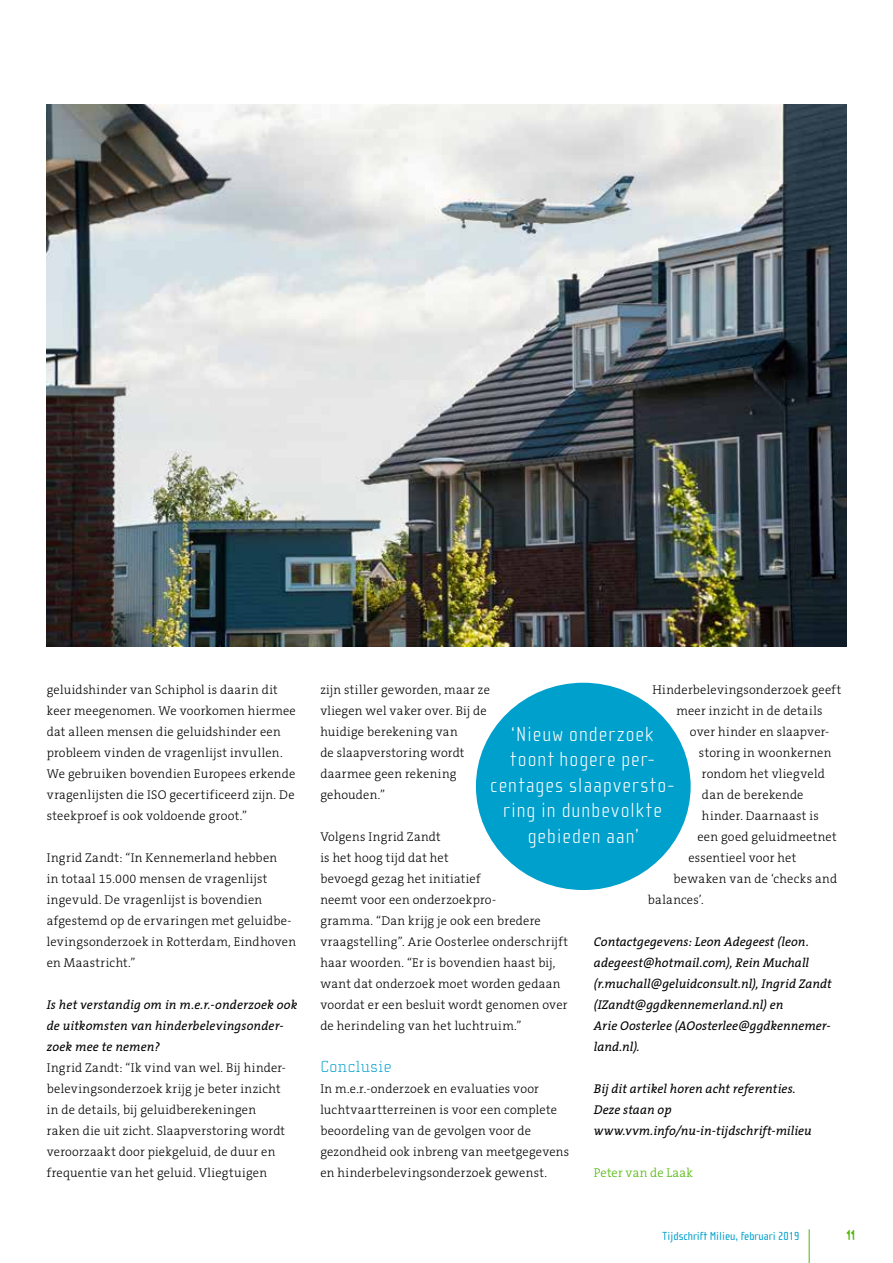
<style>
.page{position:relative;width:893px;height:1263px;background:#fff}
.page>*{position:absolute;margin:0;border:0;box-sizing:border-box;transform-origin:0 0}
.t1{font:100 21px/25.5px "Cholla Sans OT";letter-spacing:.055em;color:#fff;text-align:center}
.t2{font:100 16.5px "Cholla Slab OT";letter-spacing:.03em;color:#00a0cd}
.t3{font:100 13.5px "Washout";color:#4eb804}
.t4{font:300 12.75px/21px "The Serif B3";letter-spacing:.02em;color:#000}
.t5{font:italic 12.75px/21px "The Serif B5 Plain";letter-spacing:.005em;color:#000}
.t6{font:300 12.75px "The Serif B3";letter-spacing:.02em;color:#4eb804}
.t7{font:12px "Cholla Sans OT";color:#00a0cd}
</style>
<div class="page">
<hr style="left:809px;top:1229px;width:1px;height:34px;background:#4eb804">
<div style="left:476px;top:683px;width:215px;height:207px;background:#00a0cd;border-radius:50%"></div>
<img style="left:47px;top:105px;width:799px;height:541px">
<p class="t4" style="left:47px;top:679px;width:251px">geluidshinder van Schiphol is daarin dit keer meegenomen. We voorkomen hiermee dat alleen mensen die geluidshinder een probleem vinden de vragenlijst invullen.<br>We gebruiken bovendien Europees erkende vragenlijsten die ISO gecertificeerd zijn. De steekproef is ook voldoende groot.”</p>
<p class="t4" style="left:47px;top:847px;width:251px">Ingrid Zandt: “In Kennemerland hebben<br>in totaal 15.000 mensen de vragenlijst ingevuld. De vragenlijst is bovendien afgestemd op de ervaringen met geluidbe&shy;levingsonderzoek in Rotterdam, Eindhoven en Maastricht.”</p>
<p class="t5" style="left:47px;top:994px;width:252px">Is het verstandig om in m.e.r.-onderzoek ook de uitkomsten van hinderbelevingsonder&shy;zoek mee te nemen?</p>
<p class="t4" style="left:47px;top:1057px;width:241px">Ingrid Zandt: “Ik vind van wel. Bij hinder&shy;belevingsonderzoek krijg je beter inzicht in de details, bij geluidberekeningen raken die uit zicht. Slaapverstoring wordt veroorzaakt door piekgeluid, de duur en frequentie van het geluid. Vliegtuigen</p>
<p class="t4" style="left:652px;top:679px;width:190px;text-align:center">Hinderbelevingsonderzoek geeft meer inzicht in de details</p>
<p class="t4" style="left:690px;top:721px;width:141px">over hinder en slaapver-</p>
<p class="t4" style="left:699px;top:742px;width:134px">storing in woonkernen</p>
<p class="t4" style="left:702px;top:763px;width:124px">rondom het vliegveld</p>
<p class="t4" style="left:702px;top:784px;width:103px">dan de berekende</p>
<p class="t4" style="left:702px;top:805px;width:118px">hinder. Daarnaast is</p>
<p class="t4" style="left:697px;top:826px;width:141px">een goed geluidmeetnet</p>
<p class="t4" style="left:688px;top:847px;width:109px">essentieel voor het</p>
<p class="t4" style="left:673px;top:868px;width:165px">bewaken van de ‘checks and</p>
<p class="t4" style="left:648px;top:889px;width:57px">balances’.</p>
<p class="t5" style="left:594px;top:931px;width:239px">Contactgegevens: Leon Adegeest (leon. adegeest@hotmail.com), Rein Muchall (r.muchall@geluidconsult.nl), Ingrid Zandt (IZandt@ggdkennemerland.nl) en<br>Arie Oosterlee (AOosterlee@ggdkennemer&shy;land.nl).</p>
<p class="t5" style="left:594px;top:1078px;width:219px">Bij dit artikel horen acht referenties.<br>Deze staan op www.vvm.info/nu-in-tijdschrift-milieu</p>
<p class="t6" style="left:594px;top:1166px;width:101px">Peter van de Laak</p>
<p class="t4" style="left:320px;top:679px;width:171px">zijn stiller geworden, maar ze vliegen wel vaker over. Bij de huidige berekening van<br>de slaapverstoring wordt daarmee geen rekening gehouden.”</p>
<p class="t4" style="left:320px;top:826px;width:249px">Volgens Ingrid Zandt<br>is het hoog tijd dat het<br>bevoegd gezag het initiatief<br>neemt voor een onderzoekpro-<br>gramma. “Dan krijg je ook een bredere vraagstelling”. Arie Oosterlee onderschrijft haar woorden. “Er is bovendien haast bij, want dat onderzoek moet worden gedaan voordat er een besluit wordt genomen over de herindeling van het luchtruim.”</p>
<p class="t2" style="left:320px;top:1057px;width:73px">Conclusie</p>
<p class="t4" style="left:320px;top:1078px;width:251px">In m.e.r.-onderzoek en evaluaties voor luchtvaartterreinen is voor een complete beoordeling van de gevolgen voor de gezondheid ook inbreng van meetgegevens en hinderbelevingsonderzoek gewenst.</p>
<h1 class="t1" style="left:490px;top:721px;width:186px">‘Nieuw onderzoek toont hogere per&shy;centages slaapversto&shy;ring in dunbevolkte gebieden aan’</h1>
<p class="t7" style="left:663px;top:1229px;width:138px">Tijdschrift Milieu, februari 2019</p>
<p class="t3" style="left:847px;top:1229px;width:10px">11</p>
</div>
